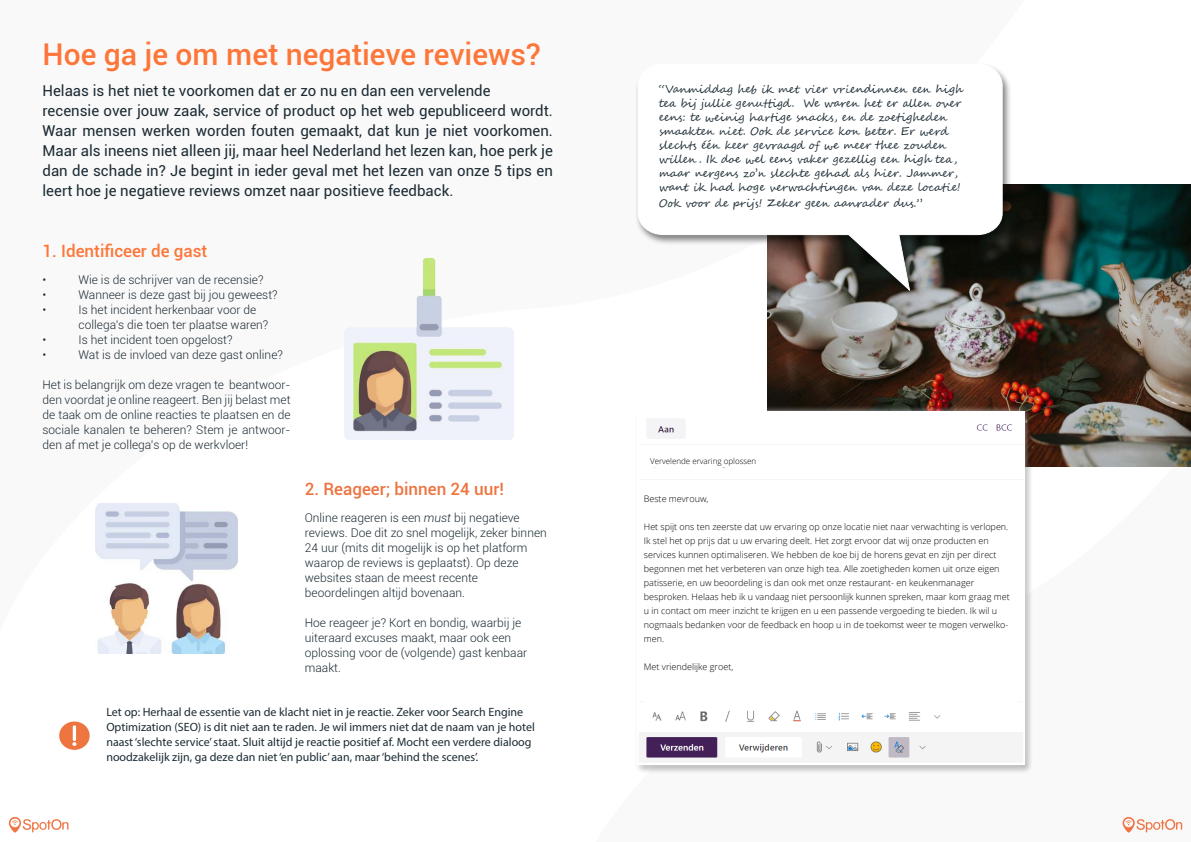
<style>
.page{position:relative;width:1191px;height:842px;background:#fff}
.page>*{position:absolute;margin:0;border:0;box-sizing:border-box;transform-origin:0 0}
.t1{font:500 30px "Roboto";color:#fd7639}
.t2{font:500 17px "Roboto";color:#ee7440}
.t3{font:500 17px "Roboto";color:#fd7639}
.t4{font:15px/20px "Roboto";color:#1b2b34}
.t5{font:300 12px/15px "Roboto";color:#1b2b34}
.t6{font:12px/15px "Myriad Pro";color:#1b2b34}
.t7{font:11px/14px "Segoe Script";color:#1b2b34}
.t8{font:300 9px/14px "Open Sans";color:#000}
.t9{font:300 8px "Open Sans";color:#000}
.s1{font-style:italic}
</style>
<div class="page">
<img style="left:767px;top:184px;width:424px;height:282px">
<div style="left:635px;top:410px;width:399px;height:365px;background:#000;opacity:.35"></div>
<div style="left:631px;top:405px;width:399px;height:365px;background:#fff;opacity:.75"></div>
<img style="left:637px;top:411px;width:387px;height:353px">
<div style="left:635px;top:62px;width:377px;height:239px;background:#000;opacity:.5"></div>
<svg style="left:638px;top:64px;width:364px;height:227px"></svg>
<img style="left:345px;top:258px;width:168px;height:181px">
<img style="left:96px;top:503px;width:141px;height:150px">
<div style="left:644px;top:486px;width:374px;height:218px;background:#fff"></div>
<div style="left:644px;top:449px;width:159px;height:17px;background:#fff"></div>
<div style="left:59px;top:721px;width:31px;height:29px;background:#ee7440;border-radius:50%"></div>
<svg style="left:72px;top:725px;width:4px;height:21px"></svg>
<svg style="left:9px;top:817px;width:59px;height:16px"></svg>
<svg style="left:1122px;top:816px;width:60px;height:17px"></svg>
<h1 class="t1" style="left:43px;top:42px;width:499px">Hoe ga je om met negatieve reviews?</h1>
<p class="t4" style="left:43px;top:82px;width:512px">Helaas is het niet te voorkomen dat er zo nu en dan een vervelende<br>recensie over jouw zaak, service of product op het web gepubliceerd wordt.<br>Waar mensen werken worden fouten gemaakt, dat kun je niet voorkomen.<br>Maar als ineens niet alleen jij, maar heel Nederland het lezen kan, hoe perk je dan de schade in? Je begint in ieder geval met het lezen van onze 5 tips en leert hoe je negatieve reviews omzet naar positieve feedback.</p>
<h2 class="t3" style="left:43px;top:239px;width:166px">1. Identificeer de gast</h2>
<p class="t5" style="left:43px;top:273px;width:5px">•</p>
<p class="t5" style="left:79px;top:273px;width:186px">Wie is de schrijver van de recensie?</p>
<p class="t5" style="left:43px;top:288px;width:5px">•</p>
<p class="t5" style="left:79px;top:288px;width:201px">Wanneer is deze gast bij jou geweest?</p>
<p class="t5" style="left:43px;top:303px;width:5px">•</p>
<p class="t5" style="left:79px;top:303px;width:191px">Is het incident herkenbaar voor de collega’s die toen ter plaatse waren?</p>
<p class="t5" style="left:43px;top:333px;width:5px">•</p>
<p class="t5" style="left:79px;top:333px;width:155px">Is het incident toen opgelost?</p>
<p class="t5" style="left:43px;top:348px;width:5px">•</p>
<p class="t5" style="left:79px;top:348px;width:206px">Wat is de invloed van deze gast online?</p>
<p class="t5" style="left:43px;top:378px;width:250px;text-align:justify">Het is belangrijk om deze vragen te beantwoor&shy;den voordat je online reageert. Ben jij belast met de taak om de online reacties te plaatsen en de sociale kanalen te beheren? Stem je antwoor&shy;den af met je collega’s op de werkvloer!</p>
<h2 class="t2" style="left:305px;top:482px;width:201px">2. Reageer; binnen 24 uur!</h2>
<p class="t5" style="left:305px;top:511px;width:243px">Online reageren is een <span class="s1">must</span> bij negatieve reviews. Doe dit zo snel mogelijk, zeker binnen 24 uur (mits dit mogelijk is op het platform waarop de reviews is geplaatst). Op deze websites staan de meest recente beoordelingen altijd bovenaan.</p>
<p class="t5" style="left:305px;top:616px;width:224px">Hoe reageer je? Kort en bondig, waarbij je uiteraard excuses maakt, maar ook een oplossing voor de (volgende) gast kenbaar maakt.</p>
<p class="t6" style="left:106px;top:706px;width:430px">Let op: Herhaal de essentie van de klacht niet in je reactie. Zeker voor Search Engine Optimization (SEO) is dit niet aan te raden. Je wil immers niet dat de naam van je hotel naast ‘slechte service’ staat. Sluit altijd je reactie positief af. Mocht een verdere dialoog noodzakelijk zijn, ga deze dan niet ‘en public’ aan, maar ‘behind the scenes’.</p>
<p class="t7" style="left:659px;top:83px;width:306px">“Vanmiddag heb ik met vier vriendinnen een high tea bij jullie genuttigd. We waren het er allen over eens: te weinig hartige snacks, en de zoetigheden smaakten niet. Ook de service kon beter. Er werd slechts één keer gevraagd of we meer thee zouden willen . Ik doe wel eens vaker gezellig een high tea, maar nergens zo’n slechte gehad als hier. Jammer, want ik had hoge verwachtingen van deze locatie!</p>
<p class="t7" style="left:659px;top:197px;width:265px">Ook voor de prijs! Zeker geen aanrader dus.”</p>
<p class="t9" style="left:650px;top:458px;width:108px">Vervelende ervaring oplossen</p>
<p class="t8" style="left:644px;top:492px;width:66px">Beste mevrouw,</p>
<p class="t8" style="left:644px;top:520px;width:367px">Het spijt ons ten zeerste dat uw ervaring op onze locatie niet naar verwachting is verlopen.<br>Ik stel het op prijs dat u uw ervaring deelt. Het zorgt ervoor dat wij onze producten en services kunnen optimaliseren. We hebben de koe bij de horens gevat en zijn per direct begonnen met het verbeteren van onze high tea. Alle zoetigheden komen uit onze eigen patisserie, en uw beoordeling is dan ook met onze restaurant- en keukenmanager besproken. Helaas heb ik u vandaag niet persoonlijk kunnen spreken, maar kom graag met u in contact om meer inzicht te krijgen en u een passende vergoeding te bieden. Ik wil u nogmaals bedanken voor de feedback en hoop u in de toekomst weer te mogen verwelko&shy;men.</p>
<p class="t8" style="left:644px;top:660px;width:91px">Met vriendelijke groet,</p>
</div>
